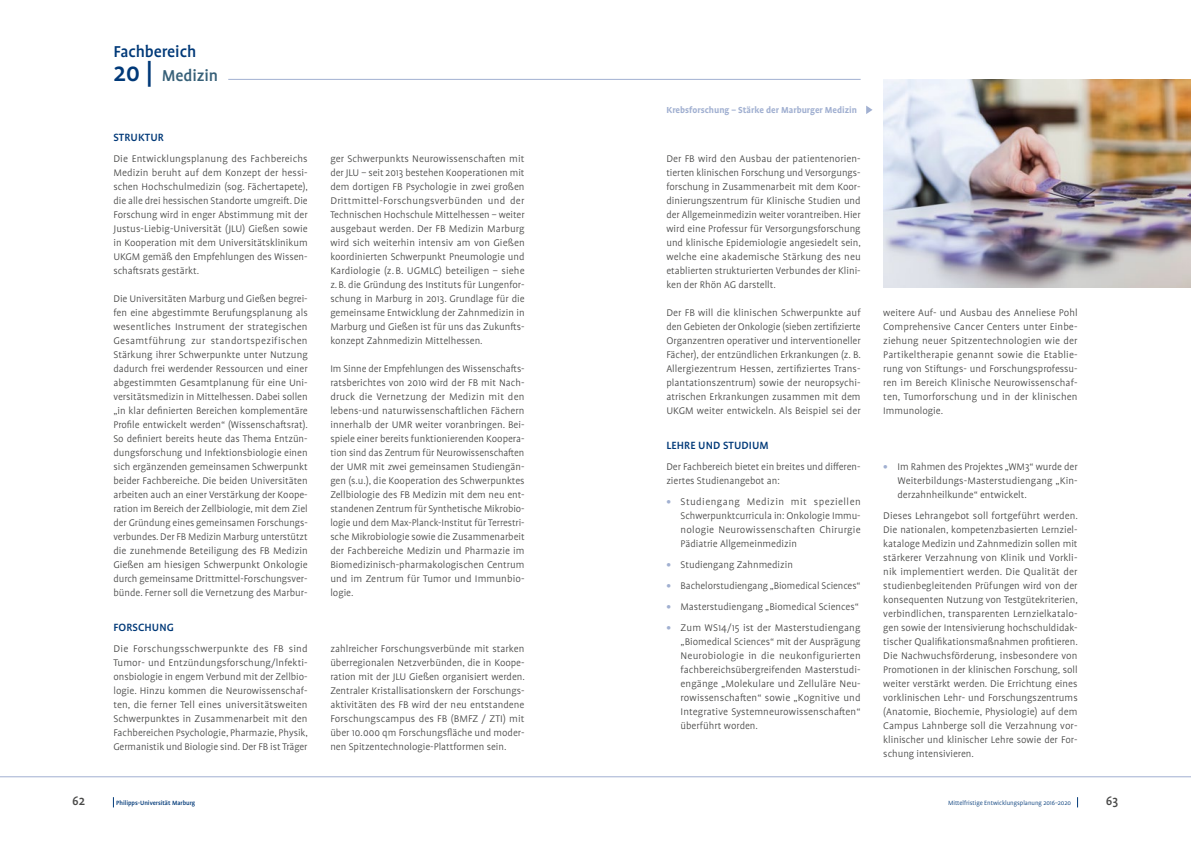
<style>
.page{position:relative;width:1191px;height:842px;background:#fff}
.page>*{position:absolute;margin:0;border:0;box-sizing:border-box;transform-origin:0 0}
.t1{font:500 18px/24px "Profile Pro";letter-spacing:-.005em;color:#003978}
.t2{font:500 14px "Profile Pro";color:#494948}
.t3{font:500 12px "Profile Pro";letter-spacing:.01em;color:#003978}
.t4{font:300 11px/14px "Profile Pro";color:#494948;text-align:justify}
.t5{font:700 10px "Profile Pro";color:#a1b0d1}
.t6{font:300 7px "Profile Pro";letter-spacing:-.005em;color:#003978}
.t7{font:500 7px "Profile Pro";letter-spacing:-.005em;color:#003978}
.s1{font-size:28px}
.s2{color:#376078}
.s3{font-weight:700;color:#a1b0d1}
</style>
<div class="page">
<img style="left:883px;top:79px;width:308px;height:209px">
<svg style="left:866px;top:106px;width:6px;height:8px"></svg>
<hr style="left:0;top:776px;width:1191px;height:1px;background:#a1b0d1">
<hr style="left:228px;top:79px;width:632px;height:1px;background:#a1b0d1">
<h1 class="t1" style="left:113px;top:40px;width:106px">Fachbereich<br><span class="s1">20 |</span> <span class="s2">Medizin</span></h1>
<p class="t3" style="left:113px;top:130px;width:52px">STRUKTUR</p>
<p class="t4" style="left:113px;top:152px;width:196px">Die Entwicklungsplanung des Fachbereichs Medizin beruht auf dem Konzept der hessi&shy;schen Hochschulmedizin (sog. Fächertapete), die alle drei hessischen Standorte umgreift. Die Forschung wird in enger Abstimmung mit der Justus-Liebig-Universität (JLU) Gießen sowie in Kooperation mit dem Universitätsklinikum UKGM gemäß den Empfehlungen des Wissen&shy;schaftsrats gestärkt.</p>
<p class="t4" style="left:113px;top:292px;width:196px">Die Universitäten Marburg und Gießen begrei&shy;fen eine abgestimmte Berufungsplanung als wesentliches Instrument der strategischen Gesamtführung zur standortspezifischen Stärkung ihrer Schwerpunkte unter Nutzung dadurch frei werdender Ressourcen und einer abgestimmten Gesamtplanung für eine Uni&shy;versitätsmedizin in Mittelhessen. Dabei sollen „in klar definierten Bereichen komplementäre Profile entwickelt werden“ (Wissenschaftsrat).<br>So definiert bereits heute das Thema Entzün&shy;dungsforschung und Infektionsbiologie einen sich ergänzenden gemeinsamen Schwerpunkt beider Fachbereiche. Die beiden Universitäten arbeiten auch an einer Verstärkung der Koope&shy;ration im Bereich der Zellbiologie, mit dem Ziel der Gründung eines gemeinsamen Forschungs&shy;verbundes. Der FB Medizin Marburg unterstützt die zunehmende Beteiligung des FB Medizin Gießen am hiesigen Schwerpunkt Onkologie durch gemeinsame Drittmittel-Forschungsver&shy;bünde. Ferner soll die Vernetzung des Marbur-</p>
<p class="t4" style="left:330px;top:152px;width:196px">ger Schwerpunkts Neurowissenschaften mit der JLU – seit 2013 bestehen Kooperationen mit dem dortigen FB Psychologie in zwei großen Drittmittel-Forschungsverbünden und der Technischen Hochschule Mittelhessen – weiter ausgebaut werden. Der FB Medizin Marburg wird sich weiterhin intensiv am von Gießen koordinierten Schwerpunkt Pneumologie und Kardiologie (z.B. UGMLC) beteiligen – siehe z.B. die Gründung des Instituts für Lungenfor&shy;schung in Marburg in 2013. Grundlage für die gemeinsame Entwicklung der Zahnmedizin in Marburg und Gießen ist für uns das Zukunfts&shy;konzept Zahnmedizin Mittelhessen.</p>
<p class="t4" style="left:330px;top:362px;width:196px">Im Sinne der Empfehlungen des Wissenschafts&shy;ratsberichtes von 2010 wird der FB mit Nach&shy;druck die Vernetzung der Medizin mit den lebens-und naturwissenschaftlichen Fächern innerhalb der UMR weiter voranbringen. Bei&shy;spiele einer bereits funktionierenden Koopera&shy;tion sind das Zentrum für Neurowissenschaften der UMR mit zwei gemeinsamen Studiengän&shy;gen (s.u.), die Kooperation des Schwerpunktes Zellbiologie des FB Medizin mit dem neu ent&shy;standenen Zentrum für Synthetische Mikrobio&shy;logie und dem Max-Planck-Institut für Terrestri&shy;sche Mikrobiologie sowie die Zusammenarbeit der Fachbereiche Medizin und Pharmazie im Biomedizinisch-pharmakologischen Centrum und im Zentrum für Tumor und Immunbio&shy;logie.</p>
<p class="t3" style="left:113px;top:620px;width:62px">FORSCHUNG</p>
<p class="t4" style="left:113px;top:642px;width:196px">Die Forschungsschwerpunkte des FB sind Tumor- und Entzündungsforschung/lnfekti&shy;onsbiologie in engem Verbund mit der Zellbio&shy;logie. Hinzu kommen die Neurowissenschaf&shy;ten, die ferner Tell eines universitätsweiten Schwerpunktes in Zusammenarbeit mit den Fachbereichen Psychologie, Pharmazie, Physik, Germanistik und Biologie sind. Der FB ist Träger</p>
<p class="t4" style="left:330px;top:642px;width:196px">zahlreicher Forschungsverbünde mit starken überregionalen Netzverbünden, die in Koope&shy;ration mit der JLU Gießen organisiert werden.<br>Zentraler Kristallisationskern der Forschungs&shy;aktivitäten des FB wird der neu entstandene Forschungscampus des FB (BMFZ / ZTI) mit über 10.000 qm Forschungsfläche und moder&shy;nen Spitzentechnologie-Plattformen sein.</p>
<p class="t5" style="left:666px;top:104px;width:192px">Krebsforschung – Stärke der Marburger Medizin</p>
<p class="t4" style="left:666px;top:152px;width:196px">Der FB wird den Ausbau der patientenorien&shy;tierten klinischen Forschung und Versorgungs&shy;forschung in Zusammenarbeit mit dem Koor&shy;dinierungszentrum für Klinische Studien und der Allgemeinmedizin weiter vorantreiben. Hier wird eine Professur für Versorgungsforschung und klinische Epidemiologie angesiedelt sein, welche eine akademische Stärkung des neu etablierten strukturierten Verbundes der Klini&shy;ken der Rhön AG darstellt.</p>
<p class="t4" style="left:666px;top:306px;width:196px">Der FB will die klinischen Schwerpunkte auf den Gebieten der Onkologie (sieben zertifizierte Organzentren operativer und interventioneller Fächer), der entzündlichen Erkrankungen (z. B.<br>Allergiezentrum Hessen, zertifiziertes Trans&shy;plantationszentrum) sowie der neuropsychi&shy;atrischen Erkrankungen zusammen mit dem UKGM weiter entwickeln. Als Beispiel sei der</p>
<p class="t4" style="left:883px;top:306px;width:196px">weitere Auf- und Ausbau des Anneliese Pohl Comprehensive Cancer Centers unter Einbe&shy;ziehung neuer Spitzentechnologien wie der Partikeltherapie genannt sowie die Etablie&shy;rung von Stiftungs- und Forschungsprofessu&shy;ren im Bereich Klinische Neurowissenschaf&shy;ten, Tumorforschung und in der klinischen Immunologie.</p>
<p class="t3" style="left:666px;top:438px;width:104px">LEHRE UND STUDIUM</p>
<p class="t4" style="left:666px;top:460px;width:196px">Der Fachbereich bietet ein breites und differen&shy;ziertes Studienangebot an:</p>
<p class="t4" style="left:680px;top:495px;width:182px;text-indent:-14px"><span class="s3">•</span> Studiengang Medizin mit speziellen Schwerpunktcurricula in: Onkologie Immu&shy;nologie Neurowissenschaften Chirurgie Pädiatrie Allgemeinmedizin</p>
<p class="t4" style="left:666px;top:558px;width:128px"><span class="s3">•</span> Studiengang Zahnmedizin</p>
<p class="t4" style="left:666px;top:579px;width:196px"><span class="s3">•</span> Bachelorstudiengang „Biomedical Sciences“</p>
<p class="t4" style="left:666px;top:600px;width:194px"><span class="s3">•</span> Masterstudiengang „Biomedical Sciences“</p>
<p class="t4" style="left:680px;top:621px;width:182px;text-indent:-14px"><span class="s3">•</span> Zum WS14/15 ist der Masterstudiengang „Biomedical Sciences“ mit der Ausprägung Neurobiologie in die neukonfigurierten fachbereichsübergreifenden Masterstudi&shy;engänge „Molekulare und Zelluläre Neu&shy;rowissenschaften“ sowie „Kognitive und Integrative Systemneurowissenschaften“ überführt worden.</p>
<p class="t4" style="left:897px;top:460px;width:182px;text-indent:-14px"><span class="s3">•</span> Im Rahmen des Projektes „WM3“ wurde der Weiterbildungs-Masterstudiengang „Kin&shy;derzahnheilkunde“ entwickelt.</p>
<p class="t4" style="left:883px;top:509px;width:196px">Dieses Lehrangebot soll fortgeführt werden.<br>Die nationalen, kompetenzbasierten Lernziel&shy;kataloge Medizin und Zahnmedizin sollen mit stärkerer Verzahnung von Klinik und Vorkli&shy;nik implementiert werden. Die Qualität der studienbegleitenden Prüfungen wird von der konsequenten Nutzung von Testgütekriterien, verbindlichen, transparenten Lernzielkatalo&shy;gen sowie der Intensivierung hochschuldidak&shy;tischer Qualifikationsmaßnahmen profitieren.<br>Die Nachwuchsförderung, insbesondere von Promotionen in der klinischen Forschung, soll weiter verstärkt werden. Die Errichtung eines vorklinischen Lehr- und Forschungszentrums (Anatomie, Biochemie, Physiologie) auf dem Campus Lahnberge soll die Verzahnung vor&shy;klinischer und klinischer Lehre sowie der For&shy;schung intensivieren.</p>
<p class="t2" style="left:72px;top:792px;width:14px">62</p>
<p class="t7" style="left:116px;top:799px;width:81px">Philipps-Universität Marburg</p>
<p class="t6" style="left:948px;top:799px;width:124px">Mittelfristige Entwicklungsplanung 2016–2020</p>
<p class="t2" style="left:1106px;top:792px;width:14px">63</p>
</div>
